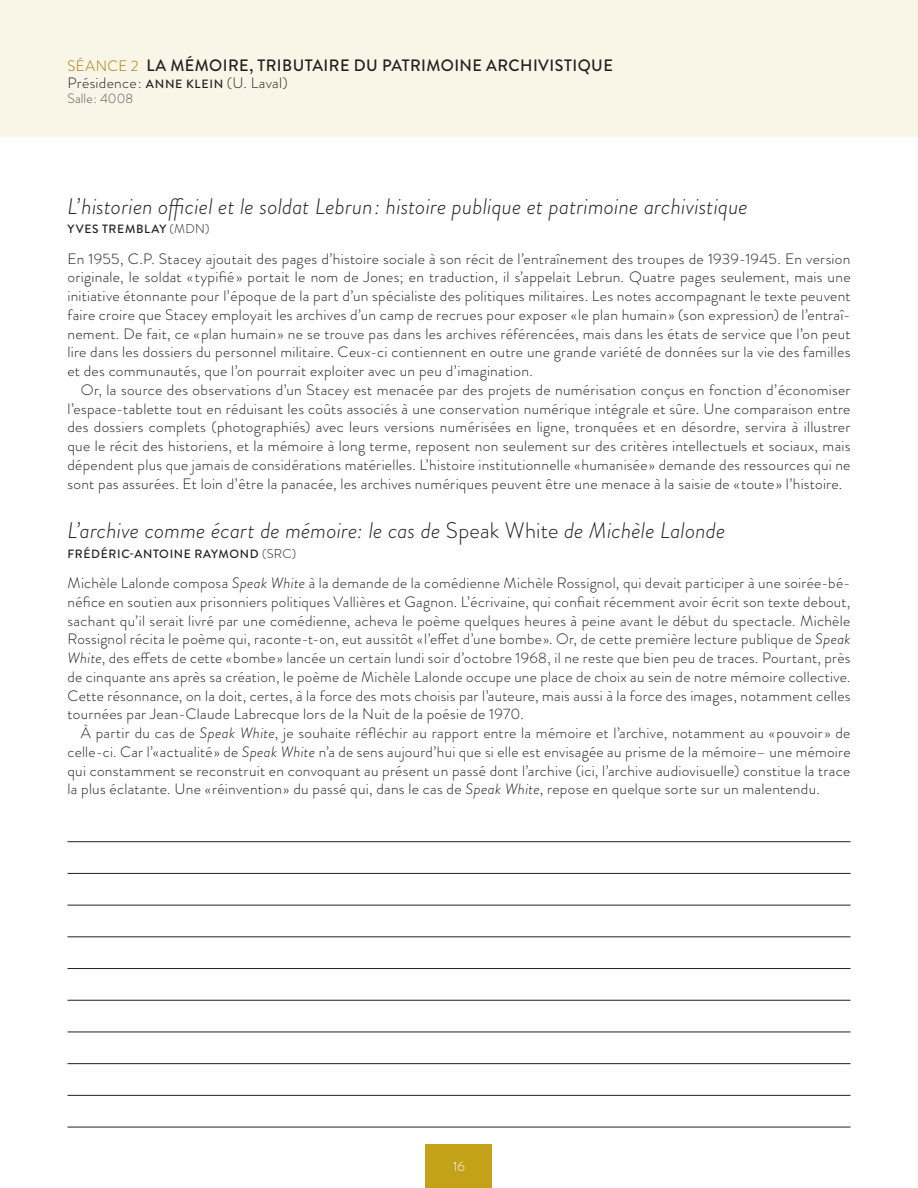
<style>
.page{position:relative;width:918px;height:1188px;background:#fff}
.page>*{position:absolute;margin:0;border:0;box-sizing:border-box;transform-origin:0 0}
.RÉS_Titre_comm__RÉSU{font:italic 300 22.5px "Brandon Grotesque";letter-spacing:.01em;color:#231f20}
.TITRE_SÉANCE-POUR-TD{font:500 16.5px "Brandon Grotesque";letter-spacing:.025em;color:#231f20}
._01-Texte_courant_sa{font:300 15px/18.8px "Brandon Grotesque";letter-spacing:.02em;color:#231f20;text-align:justify}
._01-Texte_courant{font:300 15px/18.8px "Brandon Grotesque";letter-spacing:.015em;color:#231f20;text-align:justify}
.Présidence{font:300 15px "Brandon Grotesque";letter-spacing:.015em;color:#231f20}
.LIEU{font:300 13.5px "Brandon Grotesque";letter-spacing:.01em;color:#57585a}
.t1{font:300 13.5px "Brandon Grotesque";color:#fff}
.Conférenciers_ères{font:500 12px "Brandon Grotesque";letter-spacing:.055em;color:#231f20}
.s1{font-weight:300;font-size:15px;color:#a57403}
.s2{font-weight:500;font-size:12px}
.s3{font-weight:300;font-size:12.75px}
.s4{font-style:normal}
.s5{font-style:italic}
</style>
<div class="page">
<div style="left:0;top:0;width:918px;height:137px;background:#f9f6e7"></div>
<hr style="left:68px;top:1032px;width:782px;height:1px;background:#231f20">
<hr style="left:68px;top:873px;width:782px;height:1px;background:#231f20">
<hr style="left:68px;top:1000px;width:782px;height:1px;background:#231f20">
<hr style="left:68px;top:1095px;width:782px;height:1px;background:#231f20">
<hr style="left:68px;top:937px;width:782px;height:1px;background:#231f20">
<hr style="left:68px;top:1063px;width:782px;height:1px;background:#231f20">
<hr style="left:68px;top:905px;width:782px;height:1px;background:#231f20">
<hr style="left:68px;top:1127px;width:782px;height:1px;background:#231f20">
<hr style="left:68px;top:968px;width:782px;height:1px;background:#231f20">
<hr style="left:68px;top:841px;width:782px;height:1px;background:#231f20">
<div style="left:426px;top:1145px;width:66px;height:43px;background:#c3a119"></div>
<p class="TITRE_SÉANCE-POUR-TD" style="left:68px;top:54px;width:547px"><span class="s1">SÉANCE 2</span> LA MÉMOIRE, TRIBUTAIRE DU PATRIMOINE ARCHIVISTIQUE</p>
<p class="Présidence" style="left:68px;top:72px;width:222px">Présidence: <span class="s2">ANNE KLEIN</span> (U. Laval)</p>
<p class="LIEU" style="left:68px;top:89px;width:67px">Salle: 4008</p>
<p class="RÉS_Titre_comm__RÉSU" style="left:68px;top:191px;width:682px">L’historien officiel et le soldat Lebrun: histoire publique et patrimoine archivistique</p>
<p class="Conférenciers_ères" style="left:68px;top:221px;width:144px">YVES TREMBLAY <span class="s3">(MDN)</span></p>
<p class="_01-Texte_courant_sa" style="left:68px;top:249px;width:785px">En 1955, C.P. Stacey ajoutait des pages d’histoire sociale à son récit de l’entraînement des troupes de 1939-1945. En version originale, le soldat «typifié» portait le nom de Jones; en traduction, il s’appelait Lebrun. Quatre pages seulement, mais une initiative étonnante pour l’époque de la part d’un spécialiste des politiques militaires. Les notes accompagnant le texte peuvent faire croire que Stacey employait les archives d’un camp de recrues pour exposer «le plan humain» (son expression) de l’entraî&shy;nement. De fait, ce «plan humain» ne se trouve pas dans les archives référencées, mais dans les états de service que l’on peut lire dans les dossiers du personnel militaire. Ceux-ci contiennent en outre une grande variété de données sur la vie des familles et des communautés, que l’on pourrait exploiter avec un peu d’imagination.</p>
<p class="_01-Texte_courant" style="left:68px;top:380px;width:785px;text-indent:13px">Or, la source des observations d’un Stacey est menacée par des projets de numérisation conçus en fonction d’économiser l’espace-tablette tout en réduisant les coûts associés à une conservation numérique intégrale et sûre. Une comparaison entre des dossiers complets (photographiés) avec leurs versions numérisées en ligne, tronquées et en désordre, servira à illustrer que le récit des historiens, et la mémoire à long terme, reposent non seulement sur des critères intellectuels et sociaux, mais dépendent plus que jamais de considérations matérielles. L’histoire institutionnelle «humanisée» demande des ressources qui ne sont pas assurées. Et loin d’être la panacée, les archives numériques peuvent être une menace à la saisie de «toute» l’histoire.</p>
<p class="RÉS_Titre_comm__RÉSU" style="left:68px;top:515px;width:659px">L’archive comme écart de mémoire: le cas de <span class="s4">Speak White</span> de Michèle Lalonde</p>
<p class="Conférenciers_ères" style="left:68px;top:545px;width:230px">FRÉDÉRIC-ANTOINE RAYMOND <span class="s3">(SRC)</span></p>
<p class="_01-Texte_courant_sa" style="left:67px;top:574px;width:785px">Michèle Lalonde composa <span class="s5">Speak White</span> à la demande de la comédienne Michèle Rossignol, qui devait participer à une soirée-bé&shy;néfice en soutien aux prisonniers politiques Vallières et Gagnon. L’écrivaine, qui confiait récemment avoir écrit son texte debout, sachant qu’il serait livré par une comédienne, acheva le poème quelques heures à peine avant le début du spectacle. Michèle Rossignol récita le poème qui, raconte-t-on, eut aussitôt «l’effet d’une bombe». Or, de cette première lecture publique de <span class="s5">Speak White</span>, des effets de cette «bombe» lancée un certain lundi soir d’octobre 1968, il ne reste que bien peu de traces. Pourtant, près de cinquante ans après sa création, le poème de Michèle Lalonde occupe une place de choix au sein de notre mémoire collective.<br>Cette résonnance, on la doit, certes, à la force des mots choisis par l’auteure, mais aussi à la force des images, notamment celles tournées par Jean-Claude Labrecque lors de la Nuit de la poésie de 1970.</p>
<p class="_01-Texte_courant" style="left:67px;top:724px;width:785px;text-indent:13px">À partir du cas de <span class="s5">Speak White</span>, je souhaite réfléchir au rapport entre la mémoire et l’archive, notamment au «pouvoir» de celle-ci. Car l’«actualité» de <span class="s5">Speak White</span> n’a de sens aujourd’hui que si elle est envisagée au prisme de la mémoire– une mémoire qui constamment se reconstruit en convoquant au présent un passé dont l’archive (ici, l’archive audiovisuelle) constitue la trace la plus éclatante. Une «réinvention» du passé qui, dans le cas de <span class="s5">Speak White</span>, repose en quelque sorte sur un malentendu.</p>
<p class="t1" style="left:453px;top:1157px;width:13px">16</p>
</div>
